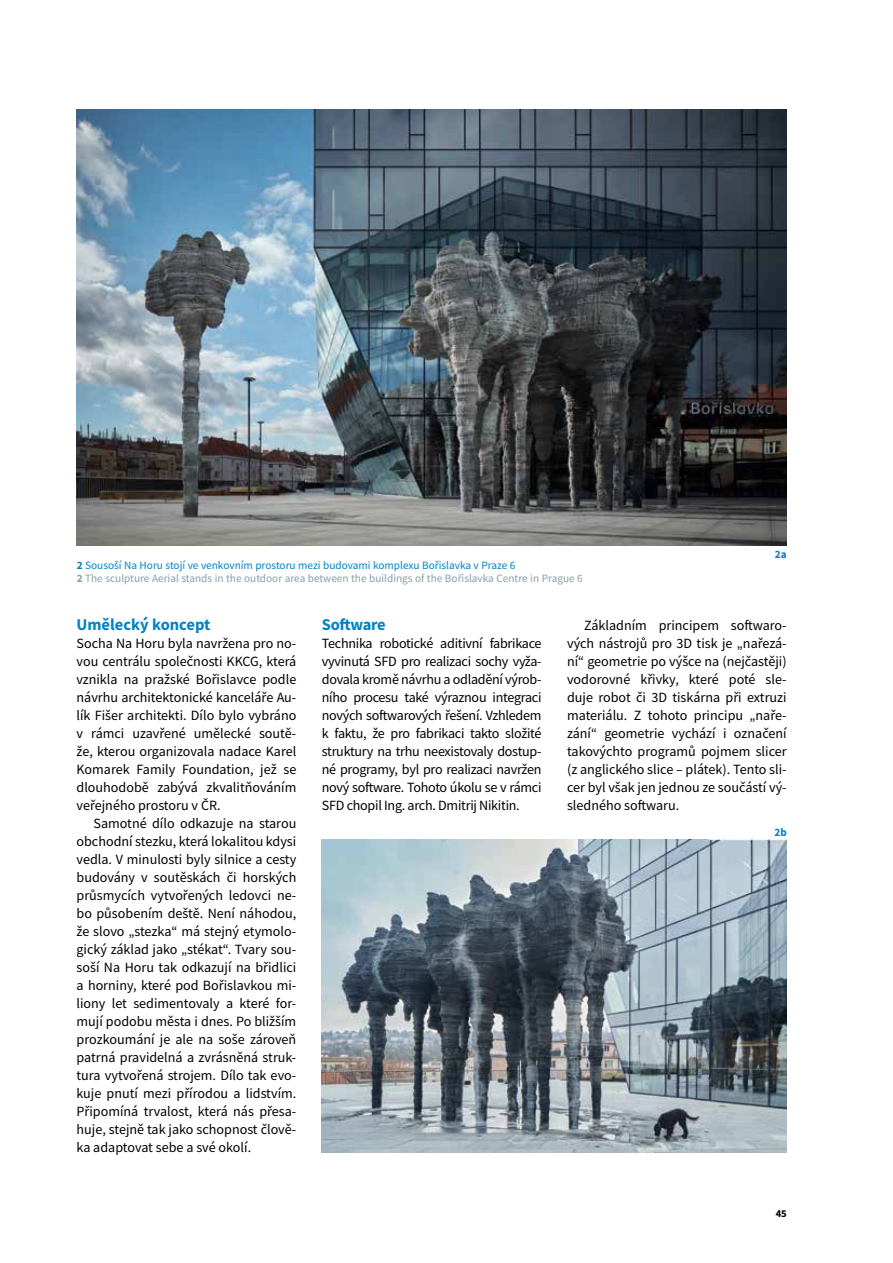
<style>
.page{position:relative;width:893px;height:1263px;background:#fff}
.page>*{position:absolute;margin:0;border:0;box-sizing:border-box;transform-origin:0 0}
.t1{font:700 16.5px "Source Sans Pro";color:#0083c5}
.t2{font:14.1px/18px "Source Sans Pro";color:#000;text-align:justify}
.t3{font:11.25px/13.5px "Source Sans Pro";color:#8c9da6}
.t4{font:700 11.25px "Source Sans Pro";color:#0083c5}
.t5{font:700 10.5px "Source Sans Pro";color:#000}
.s1{font-weight:700;color:#0083c5}
.s2{color:#0083c5}
.s3{font-weight:700}
</style>
<div class="page">
<img style="left:322px;top:840px;width:465px;height:312px">
<img style="left:77px;top:109px;width:710px;height:436px">
<p class="t4" style="left:775px;top:547px;width:13px">2a</p>
<p class="t3" style="left:77px;top:558px;width:507px"><span class="s1">2</span> <span class="s2">Sousoší Na Horu stojí ve venkovním prostoru mezi budovami komplexu Bořislavka v Praze 6<br></span><span class="s3">2</span> The sculpture Aerial stands in the outdoor area between the buildings of the Bořislavka Centre in Prague 6</p>
<p class="t2" style="left:567px;top:616px;width:221px;text-indent:17px">Základním principem softwaro&shy;vých nástrojů pro 3D tisk je „nařezá&shy;ní“ geometrie po výšce na (nejčastěji) vodorovné křivky, které poté sle&shy;duje robot či 3D tiskárna při extruzi materiálu. Z tohoto principu „naře&shy;zání“ geometrie vychází i označení takovýchto programů pojmem slicer (z anglického slice – plátek). Tento sli&shy;cer byl však jen jednou ze součástí vý&shy;sledného softwaru.</p>
<p class="t1" style="left:77px;top:613px;width:135px">Umělecký koncept</p>
<p class="t2" style="left:77px;top:634px;width:221px">Socha Na Horu byla navržena pro no&shy;vou centrálu společnosti KKCG, která vznikla na pražské Bořislavce podle návrhu architektonické kanceláře Au&shy;lík Fišer architekti. Dílo bylo vybráno v rámci uzavřené umělecké soutě&shy;že, kterou organizovala nadace Karel Komarek Family Foundation, jež se dlouhodobě zabývá zkvalitňováním veřejného prostoru v ČR.</p>
<p class="t2" style="left:77px;top:814px;width:221px;text-indent:17px">Samotné dílo odkazuje na starou obchodní stezku, která lokalitou kdysi vedla. V minulosti byly silnice a cesty budovány v soutěskách či horských průsmycích vytvořených ledovci ne&shy;bo působením deště. Není náhodou, že slovo „stezka“ má stejný etymolo&shy;gický základ jako „stékat“. Tvary sou&shy;soší Na Horu tak odkazují na břidlici a horniny, které pod Bořislavkou mi&shy;liony let sedimentovaly a které for&shy;mují podobu města i dnes. Po bližším prozkoumání je ale na soše zároveň patrná pravidelná a zvrásněná struk&shy;tura vytvořená strojem. Dílo tak evo&shy;kuje pnutí mezi přírodou a lidstvím.<br>Připomíná trvalost, která nás přesa&shy;huje, stejně tak jako schopnost člově&shy;ka adaptovat sebe a své okolí.</p>
<p class="t1" style="left:322px;top:613px;width:65px">Software</p>
<p class="t2" style="left:322px;top:634px;width:221px">Technika robotické aditivní fabrikace vyvinutá SFD pro realizaci sochy vyža&shy;dovala kromě návrhu a odladění výrob&shy;ního procesu také výraznou integraci nových softwarových řešení. Vzhledem k faktu, že pro fabrikaci takto složité struktury na trhu neexistovaly dostup&shy;né programy, byl pro realizaci navržen nový software. Tohoto úkolu se v rámci SFD chopil Ing. arch. Dmitrij Nikitin.</p>
<p class="t4" style="left:774px;top:824px;width:14px">2b</p>
<p class="t5" style="left:776px;top:1206px;width:13px">45</p>
</div>
